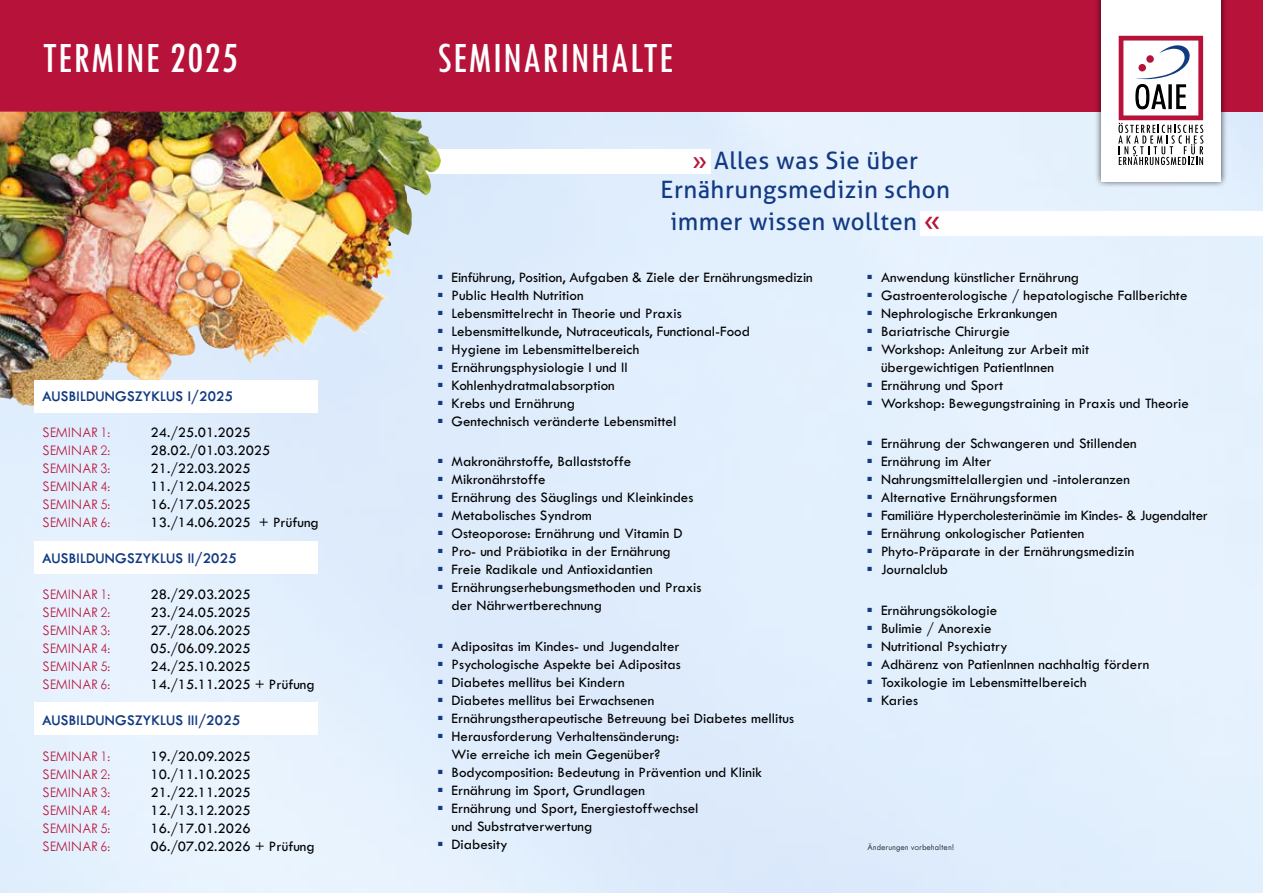
<style>
.page{position:relative;width:1263px;height:893px;background:#fff}
.page>*{position:absolute;margin:0;border:0;box-sizing:border-box;transform-origin:0 0}
.t1{font:500 condensed 45px "Tw Cen MT Std";letter-spacing:.02em;color:#fff}
.t2{font:24px/28.8px "Aller";letter-spacing:.02em;color:#113a83;text-align:center}
.t3{font:15px/18px "Tw Cen MT Std";color:#000}
.t4{font:300 15px "Tw Cen MT Std";color:#b7133a}
.t5{font:600 15px "Tw Cen MT Std";letter-spacing:.02em;color:#113a83}
.t6{font:15px "Tw Cen MT Std";letter-spacing:-.02em;color:#000}
.t7{font:300 9px "Tw Cen MT Std";color:#000}
.s1{color:#b7133a}
.s2{font-size:27px;color:#b7133a}
</style>
<div class="page">
<img style="left:0;top:112px;width:1263px;height:781px">
<div style="left:34px;top:702px;width:284px;height:33px;background:#fff"></div>
<div style="left:34px;top:541px;width:284px;height:33px;background:#fff"></div>
<div style="left:0;top:0;width:1263px;height:112px;background:#b7133a"></div>
<div style="left:423px;top:150px;width:287px;height:24px;background:#fff"></div>
<img style="left:0;top:112px;width:122px;height:297px">
<div style="left:920px;top:211px;width:343px;height:25px;background:#fff"></div>
<div style="left:1094px;top:0;width:133px;height:188px;background:#000;opacity:.75"></div>
<div style="left:1101px;top:0;width:119px;height:181px;background:#fff"></div>
<svg style="left:1118px;top:36px;width:86px;height:129px"></svg>
<div style="left:34px;top:380px;width:284px;height:33px;background:#fff"></div>
<h1 class="t1" style="left:43px;top:34px;width:197px">TERMINE 2025</h1>
<h1 class="t1" style="left:437px;top:34px;width:237px">SEMINARINHALTE</h1>
<p class="t5" style="left:43px;top:388px;width:192px">AUSBILDUNGSZYKLUS I/2025</p>
<p class="t4" style="left:43px;top:424px;width:70px">SEMINAR 1:</p>
<p class="t3" style="left:151px;top:423px;width:102px">24./25.01.2025</p>
<p class="t4" style="left:43px;top:442px;width:70px">SEMINAR 2:</p>
<p class="t3" style="left:151px;top:441px;width:122px">28.02./01.03.2025</p>
<p class="t4" style="left:43px;top:460px;width:70px">SEMINAR 3:</p>
<p class="t3" style="left:151px;top:459px;width:102px">21./22.03.2025</p>
<p class="t4" style="left:43px;top:478px;width:70px">SEMINAR 4:</p>
<p class="t3" style="left:151px;top:477px;width:102px">11./12.04.2025</p>
<p class="t4" style="left:43px;top:496px;width:70px">SEMINAR 5:</p>
<p class="t3" style="left:151px;top:495px;width:102px">16./17.05.2025</p>
<p class="t4" style="left:43px;top:514px;width:70px">SEMINAR 6:</p>
<p class="t3" style="left:151px;top:513px;width:170px">13./14.06.2025 + Prüfung</p>
<p class="t5" style="left:43px;top:550px;width:196px">AUSBILDUNGSZYKLUS II/2025</p>
<p class="t4" style="left:43px;top:586px;width:70px">SEMINAR 1:</p>
<p class="t3" style="left:151px;top:585px;width:102px">28./29.03.2025</p>
<p class="t4" style="left:43px;top:604px;width:70px">SEMINAR 2:</p>
<p class="t3" style="left:151px;top:603px;width:102px">23./24.05.2025</p>
<p class="t4" style="left:43px;top:622px;width:70px">SEMINAR 3:</p>
<p class="t3" style="left:151px;top:621px;width:102px">27./28.06.2025</p>
<p class="t4" style="left:43px;top:640px;width:70px">SEMINAR 4:</p>
<p class="t3" style="left:151px;top:639px;width:102px">05./06.09.2025</p>
<p class="t4" style="left:43px;top:658px;width:70px">SEMINAR 5:</p>
<p class="t3" style="left:151px;top:657px;width:102px">24./25.10.2025</p>
<p class="t4" style="left:43px;top:676px;width:70px">SEMINAR 6:</p>
<p class="t3" style="left:151px;top:675px;width:166px">14./15.11.2025 + Prüfung</p>
<p class="t5" style="left:43px;top:712px;width:199px">AUSBILDUNGSZYKLUS III/2025</p>
<p class="t4" style="left:43px;top:748px;width:70px">SEMINAR 1:</p>
<p class="t3" style="left:151px;top:747px;width:102px">19./20.09.2025</p>
<p class="t4" style="left:43px;top:766px;width:70px">SEMINAR 2:</p>
<p class="t3" style="left:151px;top:765px;width:102px">10./11.10.2025</p>
<p class="t4" style="left:43px;top:784px;width:70px">SEMINAR 3:</p>
<p class="t3" style="left:151px;top:783px;width:102px">21./22.11.2025</p>
<p class="t4" style="left:43px;top:802px;width:70px">SEMINAR 4:</p>
<p class="t3" style="left:151px;top:801px;width:102px">12./13.12.2025</p>
<p class="t4" style="left:43px;top:820px;width:70px">SEMINAR 5:</p>
<p class="t3" style="left:151px;top:819px;width:102px">16./17.01.2026</p>
<p class="t4" style="left:43px;top:838px;width:70px">SEMINAR 6:</p>
<p class="t3" style="left:151px;top:837px;width:166px">06./07.02.2026 + Prüfung</p>
<h2 class="t2" style="left:661px;top:146px;width:291px"><span class="s1">»</span> Alles was Sie über<br>Ernährungsmedizin schon</h2>
<h2 class="t2" style="left:670px;top:207px;width:272px">immer wissen wollten <span class="s2">«</span></h2>
<p class="t3" style="left:438px;top:268px;width:376px"><sup>■</sup> Einführung, Position, Aufgaben &amp; Ziele der Ernährungsmedizin</p>
<p class="t3" style="left:438px;top:286px;width:147px"><sup>■</sup> Public Health Nutrition</p>
<p class="t3" style="left:438px;top:304px;width:245px"><sup>■</sup> Lebensmittelrecht in Theorie und Praxis</p>
<p class="t3" style="left:438px;top:322px;width:313px"><sup>■</sup> Lebensmittelkunde, Nutraceuticals, Functional-Food</p>
<p class="t3" style="left:438px;top:340px;width:203px"><sup>■</sup> Hygiene im Lebensmittelbereich</p>
<p class="t3" style="left:438px;top:358px;width:191px"><sup>■</sup> Ernährungsphysiologie I und II</p>
<p class="t3" style="left:438px;top:376px;width:178px"><sup>■</sup> Kohlenhydratmalabsorption</p>
<p class="t3" style="left:438px;top:394px;width:138px"><sup>■</sup> Krebs und Ernährung</p>
<p class="t3" style="left:438px;top:412px;width:240px"><sup>■</sup> Gentechnisch veränderte Lebensmittel</p>
<p class="t3" style="left:438px;top:453px;width:195px"><sup>■</sup> Makronährstoffe, Ballaststoffe</p>
<p class="t3" style="left:438px;top:471px;width:109px"><sup>■</sup> Mikronährstoffe</p>
<p class="t3" style="left:438px;top:489px;width:257px"><sup>■</sup> Ernährung des Säuglings und Kleinkindes</p>
<p class="t3" style="left:438px;top:507px;width:155px"><sup>■</sup> Metabolisches Syndrom</p>
<p class="t3" style="left:438px;top:525px;width:246px"><sup>■</sup> Osteoporose: Ernährung und Vitamin D</p>
<p class="t3" style="left:438px;top:543px;width:234px"><sup>■</sup> Pro- und Präbiotika in der Ernährung</p>
<p class="t3" style="left:438px;top:561px;width:216px"><sup>■</sup> Freie Radikale und Antioxidantien</p>
<p class="t3" style="left:451px;top:579px;width:252px;text-indent:-14px"><sup>■</sup> Ernährungserhebungsmethoden und Praxis der Nährwertberechnung</p>
<p class="t3" style="left:438px;top:637px;width:243px"><sup>■</sup> Adipositas im Kindes- und Jugendalter</p>
<p class="t3" style="left:438px;top:655px;width:244px"><sup>■</sup> Psychologische Aspekte bei Adipositas</p>
<p class="t3" style="left:438px;top:673px;width:188px"><sup>■</sup> Diabetes mellitus bei Kindern</p>
<p class="t3" style="left:438px;top:691px;width:218px"><sup>■</sup> Diabetes mellitus bei Erwachsenen</p>
<p class="t3" style="left:438px;top:709px;width:358px"><sup>■</sup> Ernährungstherapeutische Betreuung bei Diabetes mellitus</p>
<p class="t3" style="left:438px;top:727px;width:243px;text-align:center"><sup>■</sup> Herausforderung Verhaltensänderung:<br>Wie erreiche ich mein Gegenüber?</p>
<p class="t3" style="left:438px;top:763px;width:325px"><sup>■</sup> Bodycomposition: Bedeutung in Prävention und Klinik</p>
<p class="t3" style="left:438px;top:781px;width:209px"><sup>■</sup> Ernährung im Sport, Grundlagen</p>
<p class="t3" style="left:451px;top:799px;width:248px;text-indent:-14px"><sup>■</sup> Ernährung und Sport, Energiestoffwechsel und Substratverwertung</p>
<p class="t3" style="left:438px;top:835px;width:71px"><sup>■</sup> Diabesity</p>
<p class="t3" style="left:867px;top:268px;width:213px"><sup>■</sup> Anwendung künstlicher Ernährung</p>
<p class="t3" style="left:867px;top:286px;width:321px"><sup>■</sup> Gastroenterologische / hepatologische Fallberichte</p>
<p class="t3" style="left:867px;top:304px;width:191px"><sup>■</sup> Nephrologische Erkrankungen</p>
<p class="t3" style="left:867px;top:322px;width:144px"><sup>■</sup> Bariatrische Chirurgie</p>
<p class="t3" style="left:881px;top:340px;width:210px;text-indent:-14px"><sup>■</sup> Workshop: Anleitung zur Arbeit mit übergewichtigen PatientInnen</p>
<p class="t3" style="left:867px;top:376px;width:137px"><sup>■</sup> Ernährung und Sport</p>
<p class="t3" style="left:867px;top:394px;width:323px"><sup>■</sup> Workshop: Bewegungstraining in Praxis und Theorie</p>
<p class="t3" style="left:867px;top:435px;width:271px"><sup>■</sup> Ernährung der Schwangeren und Stillenden</p>
<p class="t3" style="left:867px;top:453px;width:125px"><sup>■</sup> Ernährung im Alter</p>
<p class="t3" style="left:867px;top:471px;width:264px"><sup>■</sup> Nahrungsmittelallergien und -intoleranzen</p>
<p class="t3" style="left:867px;top:489px;width:191px"><sup>■</sup> Alternative Ernährungsformen</p>
<p class="t6" style="left:867px;top:507px;width:342px"><sup>■</sup> Familiäre Hypercholesterinämie im Kindes- &amp; Jugendalter</p>
<p class="t3" style="left:867px;top:525px;width:218px"><sup>■</sup> Ernährung onkologischer Patienten</p>
<p class="t3" style="left:867px;top:543px;width:268px"><sup>■</sup> Phyto-Präparate in der Ernährungsmedizin</p>
<p class="t3" style="left:867px;top:561px;width:82px"><sup>■</sup> Journalclub</p>
<p class="t3" style="left:867px;top:601px;width:131px"><sup>■</sup> Ernährungsökologie</p>
<p class="t3" style="left:867px;top:619px;width:126px"><sup>■</sup> Bulimie / Anorexie</p>
<p class="t3" style="left:867px;top:637px;width:142px"><sup>■</sup> Nutritional Psychiatry</p>
<p class="t3" style="left:867px;top:655px;width:283px"><sup>■</sup> Adhärenz von PatienInnen nachhaltig fördern</p>
<p class="t3" style="left:867px;top:673px;width:221px"><sup>■</sup> Toxikologie im Lebensmittelbereich</p>
<p class="t3" style="left:867px;top:691px;width:52px"><sup>■</sup> Karies</p>
<p class="t7" style="left:867px;top:843px;width:88px">Änderungen vorbehalten!</p>
</div>
